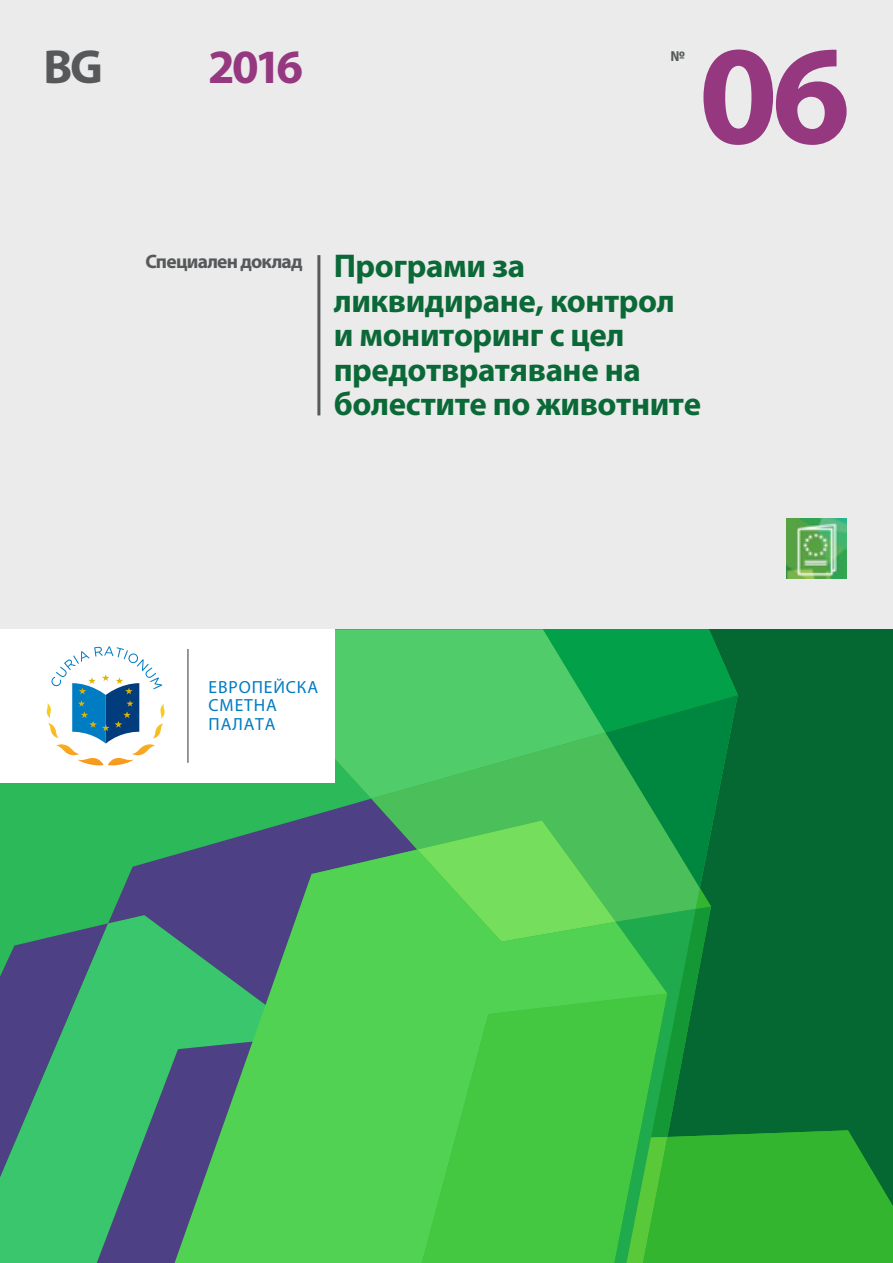
<style>
.page{position:relative;width:893px;height:1263px;background:#fff}
.page>*{position:absolute;margin:0;border:0;box-sizing:border-box;transform-origin:0 0}
.t1{font:700 141.9px "Myriad Pro";color:#953880}
.t2{font:700 48px "Myriad Pro";color:#953880}
.t3{font:700 48px "Myriad Pro";color:#57585a}
.t4{font:700 33px/34.5px "Myriad Pro";letter-spacing:-.01em;color:#0b6938}
.t5{font:700 19.5px "Myriad Pro";letter-spacing:-.04em;color:#57585a}
.t6{font:17.55px/18.5px "Myriad Pro";letter-spacing:.05em;color:#007cc2}
.t7{font:700 15px "Myriad Pro";color:#57585a}
.s1{font-size:33px;color:#0b6938}
</style>
<div class="page">
<div style="left:0;top:0;width:893px;height:649px;background:#ebebeb"></div>
<hr style="left:317px;top:255px;width:3px;height:160px;background:#57585a">
<img style="left:786px;top:518px;width:60px;height:61px">
<div style="left:0;top:783px;width:217px;height:132px;background:#2cb95a"></div>
<svg style="left:217px;top:629px;width:200px;height:170px;background:#4ac867"></svg>
<svg style="left:108px;top:799px;width:263px;height:124px;background:#3a866b"></svg>
<svg style="left:371px;top:732px;width:46px;height:117px;background:#4eaa6b"></svg>
<svg style="left:0;top:923px;width:175px;height:340px;background:#3f9774"></svg>
<svg style="left:175px;top:849px;width:242px;height:414px;background:#4fad60"></svg>
<svg style="left:417px;top:629px;width:476px;height:634px;background:#2ca342"></svg>
<div style="left:0;top:629px;width:335px;height:153px;background:#fff"></div>
<hr style="left:187px;top:649px;width:2px;height:114px;background:#7c7e81">
<svg style="left:47px;top:646px;width:118px;height:120px"></svg>
<p class="t3" style="left:44px;top:36px;width:61px">BG</p>
<p class="t2" style="left:208px;top:36px;width:96px">2016</p>
<p class="t7" style="left:671px;top:46px;width:16px">№</p>
<p class="t1" style="left:699px;top:3px;width:153px">06</p>
<p class="t5" style="left:145px;top:249px;width:381px">Специален доклад <span class="s1">Програми за</span></p>
<p class="t4" style="left:334px;top:282px;width:369px">ликвидиране, контрол и мониторинг с цел предотвратяване на болестите по животните</p>
<p class="t6" style="left:209px;top:678px;width:111px">ЕВРОПЕЙСКА<br>СМЕТНА<br>ПАЛАТА</p>
</div>
